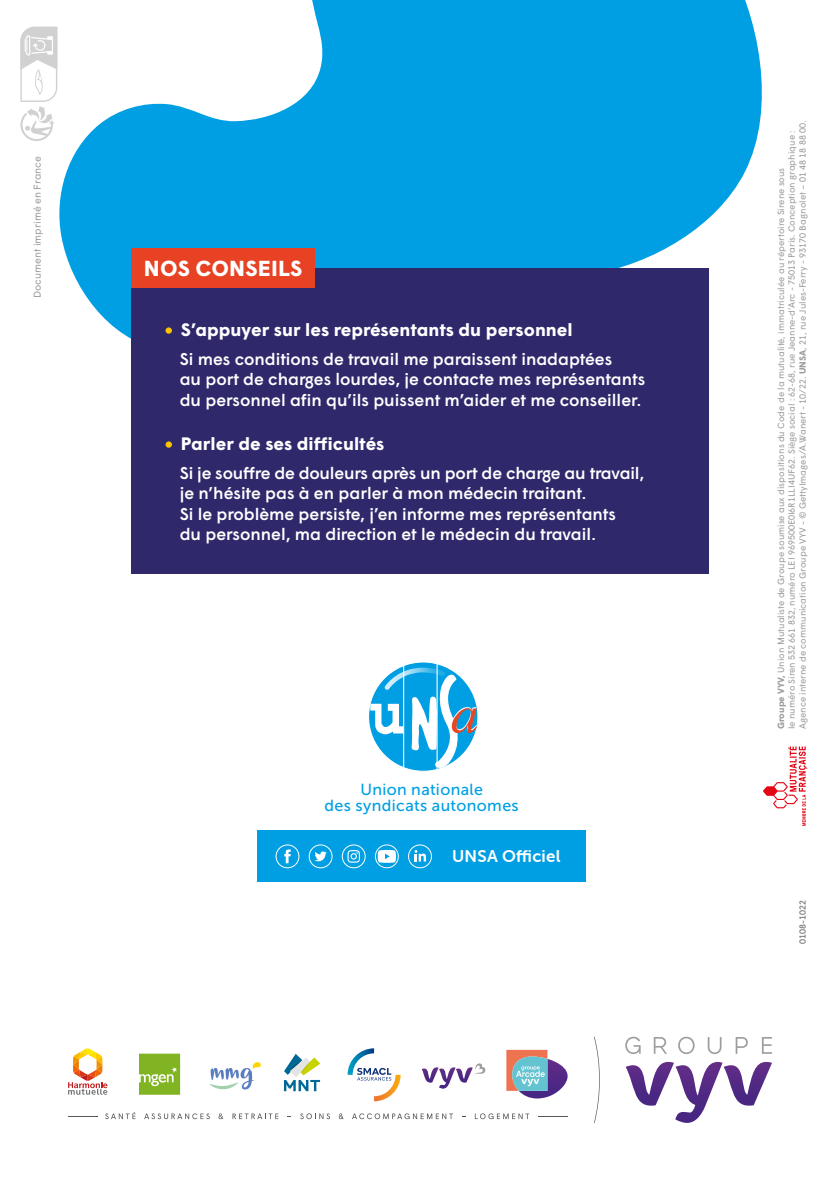
<style>
.page{position:relative;width:840px;height:1191px;background:#fff}
.page>*{position:absolute;margin:0;border:0;box-sizing:border-box;transform-origin:0 0}
.t1{font:700 21.8px "Wigrum";letter-spacing:.01em;color:#fff}
.t2{font:700 18px "Wigrum";color:#fff}
.t3{font:500 17px/20.4px "Wigrum";color:#fff}
.t4{font:17px "Museo Sans Rounded 700";letter-spacing:.015em;color:#fff}
.t5{font:16px/16px "Museo Sans 500";letter-spacing:.025em;color:#009fe3;text-align:center}
.t6{font:10px "Wigrum";color:#9d9d9d}
.t7{font:9px/10.8px "Wigrum";color:#9d9d9d}
.t8{font:500 9px "Wigrum";color:#878787}
.s1{font-weight:700}
</style>
<div class="page">
<svg style="left:59px;top:0;width:703px;height:532px;fill:#009fe3"></svg>
<div style="left:257px;top:831px;width:328px;height:51px;background:#009fe3"></div>
<div style="left:308px;top:844px;width:24px;height:24px;border:1px solid #fff;border-radius:11px"></div>
<svg style="left:314px;top:851px;width:12px;height:10px"></svg>
<div style="left:275px;top:844px;width:24px;height:24px;border:1px solid #fff;border-radius:11px"></div>
<svg style="left:284px;top:849px;width:6px;height:14px"></svg>
<div style="left:408px;top:844px;width:23px;height:24px;border:1px solid #fff;border-radius:11px"></div>
<svg style="left:414px;top:850px;width:12px;height:11px"></svg>
<div style="left:375px;top:844px;width:23px;height:24px;border:1px solid #fff;border-radius:11px"></div>
<svg style="left:377px;top:850px;width:19px;height:13px"></svg>
<div style="left:341px;top:844px;width:24px;height:24px;border:1px solid #fff;border-radius:11px"></div>
<svg style="left:347px;top:850px;width:13px;height:12px"></svg>
<svg style="left:370px;top:667px;width:107px;height:101px"></svg>
<div style="left:131px;top:268px;width:577px;height:306px;background:#2f296c"></div>
<div style="left:165px;top:327px;width:7px;height:7px;background:#fdc400;border-radius:50%"></div>
<div style="left:165px;top:441px;width:7px;height:7px;background:#fdc400;border-radius:50%"></div>
<div style="left:131px;top:248px;width:183px;height:40px;background:#e84224"></div>
<svg style="left:506px;top:1049px;width:61px;height:49px"></svg>
<svg style="left:421px;top:1063px;width:64px;height:25px"></svg>
<svg style="left:284px;top:1054px;width:36px;height:37px"></svg>
<svg style="left:139px;top:1053px;width:41px;height:41px;background:#8fbc3c"></svg>
<svg style="left:625px;top:1036px;width:15px;height:18px"></svg>
<svg style="left:653px;top:1037px;width:13px;height:16px"></svg>
<svg style="left:678px;top:1036px;width:16px;height:18px"></svg>
<svg style="left:707px;top:1037px;width:14px;height:17px"></svg>
<svg style="left:735px;top:1037px;width:12px;height:16px"></svg>
<svg style="left:762px;top:1037px;width:9px;height:16px"></svg>
<svg style="left:625px;top:1062px;width:146px;height:60px"></svg>
<svg style="left:347px;top:1048px;width:53px;height:53px"></svg>
<svg style="left:209px;top:1062px;width:52px;height:28px"></svg>
<svg style="left:68px;top:1048px;width:39px;height:46px"></svg>
<hr style="left:68px;top:1116px;width:30px;height:1px;background:#575756">
<svg style="left:105px;top:1112px;width:30px;height:7px"></svg>
<svg style="left:144px;top:1113px;width:66px;height:6px"></svg>
<svg style="left:218px;top:1113px;width:5px;height:6px"></svg>
<svg style="left:232px;top:1113px;width:46px;height:6px"></svg>
<svg style="left:300px;top:1113px;width:30px;height:6px"></svg>
<svg style="left:338px;top:1113px;width:5px;height:6px"></svg>
<svg style="left:352px;top:1113px;width:100px;height:6px"></svg>
<svg style="left:474px;top:1113px;width:55px;height:6px"></svg>
<hr style="left:537px;top:1116px;width:30px;height:1px;background:#575756">
<svg style="left:594px;top:1036px;width:5px;height:87px"></svg>
<svg style="left:763px;top:746px;width:43px;height:80px"></svg>
<svg style="left:20px;top:23px;width:42px;height:122px"></svg>
<p class="t6" style="left:30px;top:298px;width:143px;rotate:-90deg">Document imprimé en France</p>
<h1 class="t1" style="left:144px;top:251px;width:160px">NOS CONSEILS</h1>
<h2 class="t2" style="left:181px;top:316px;width:393px">S’appuyer sur les représentants du personnel</h2>
<h3 class="t3" style="left:180px;top:347px;width:467px">Si mes conditions de travail me paraissent inadaptées<br>au port de charges lourdes, je contacte mes représentants du personnel afin qu’ils puissent m’aider et me conseiller.</h3>
<h2 class="t2" style="left:181px;top:430px;width:205px">Parler de ses difficultés</h2>
<h3 class="t3" style="left:180px;top:461px;width:466px">Si je souffre de douleurs après un port de charge au travail, je n’hésite pas à en parler à mon médecin traitant.<br>Si le problème persiste, j’en informe mes représentants<br>du personnel, ma direction et le médecin du travail.</h3>
<h3 class="t5" style="left:324px;top:782px;width:195px">Union nationale<br>des syndicats autonomes</h3>
<h3 class="t4" style="left:452px;top:847px;width:110px">UNSA Officiel</h3>
<p class="t7" style="left:774px;top:729px;width:610px;rotate:-90deg"><span class="s1">Groupe VYV,</span> Union Mutualiste de Groupe soumise aux dispositions du Code de la mutualité, immatriculée au répertoire Sirene sous<br>le numéro Siren 532 661 832, numéro LEI 969500E0I6R1LLI4UF62. Siège social : 62-68, rue Jeanne-d’Arc - 75013 Paris. Conception graphique :<br>Agence interne de communication Groupe VYV - © GettyImages/A.Wanert - 10/22. <span class="s1">UNSA</span>, 21, rue Jules-Ferry - 93170 Bagnolet – 01 48 18 88 00.</p>
<p class="t8" style="left:795px;top:943px;width:46px;rotate:-90deg">0108-1022</p>
</div>
